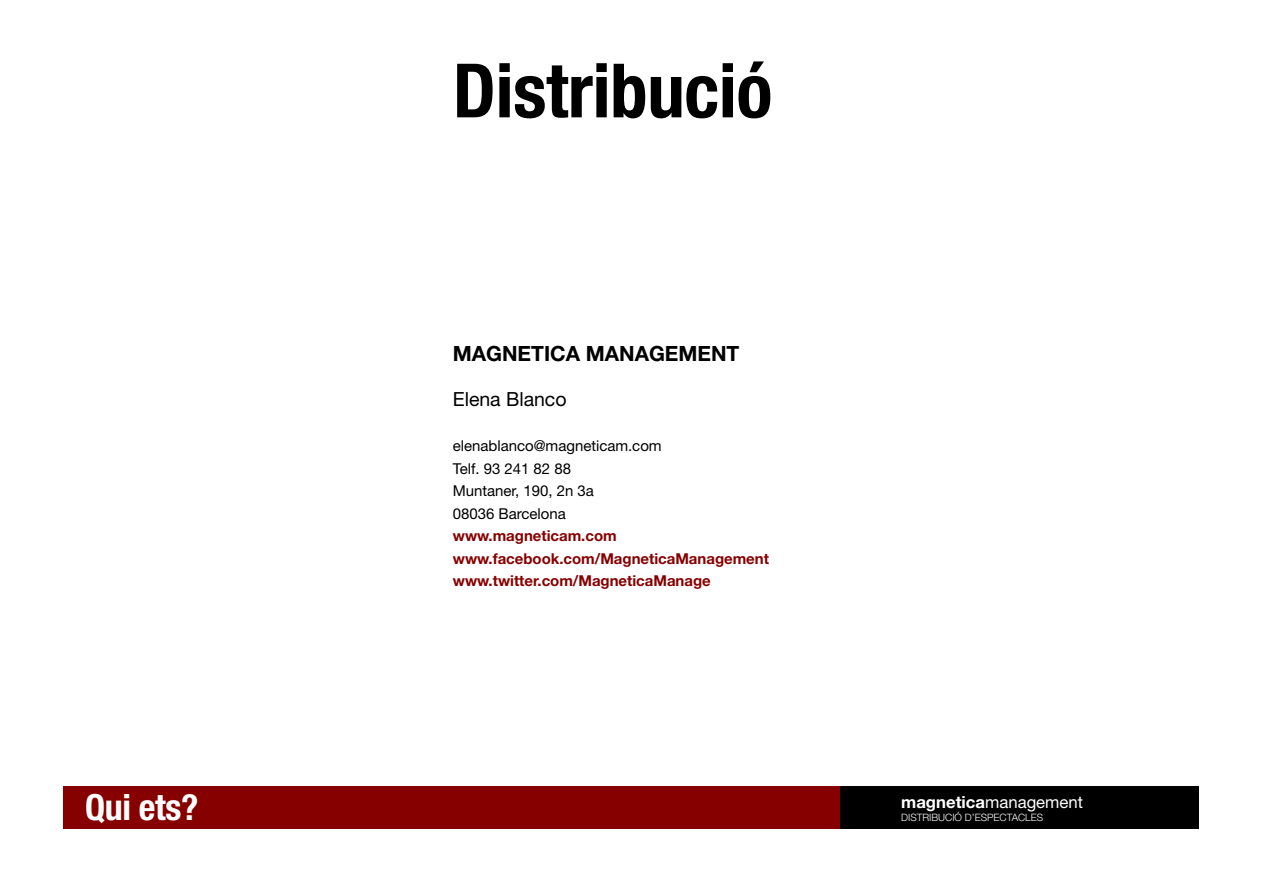
<style>
.page{position:relative;width:1263px;height:893px;background:#fff}
.page>*{position:absolute;margin:0;border:0;box-sizing:border-box;transform-origin:0 0}
.t1{font:700 condensed 75px "Helvetica Neue LT Std";letter-spacing:-.005em;color:#000}
.t2{font:700 condensed 36px "Helvetica Neue LT Std";letter-spacing:-.01em;color:#fff}
.t3{font:700 21px "Helvetica Neue LT Std";color:#000}
.t4{font:19.5px "Helvetica Neue LT Std";color:#000}
.t5{font:16.8px "Helvetica Neue LT Std";color:#fff}
.t6{font:700 15px/22.5px "Helvetica Neue LT Std";color:#870000}
.t7{font:15px/22.5px "Helvetica Neue LT Std";color:#000}
.t8{font:300 10.2px "Helvetica Neue LT Std";color:#fff}
.s1{font-weight:700}
</style>
<div class="page">
<div style="left:64px;top:787px;width:778px;height:42px;background:#870000"></div>
<div style="left:840px;top:787px;width:359px;height:42px;background:#000"></div>
<h2 class="t2" style="left:85px;top:785px;width:115px">Qui ets?</h2>
<h1 class="t1" style="left:453px;top:45px;width:321px">Distribució</h1>
<h3 class="t3" style="left:453px;top:341px;width:288px">MAGNETICA MANAGEMENT</h3>
<h3 class="t4" style="left:453px;top:388px;width:115px">Elena Blanco</h3>
<p class="t7" style="left:453px;top:434px;width:210px">elenablanco@magneticam.com<br>Telf. 93 241 82 88<br>Muntaner, 190, 2n 3a<br>08036 Barcelona</p>
<p class="t6" style="left:453px;top:524px;width:318px">www.magneticam.com www.facebook.com/MagneticaManagement www.twitter.com/MagneticaManage</p>
<p class="t5" style="left:901px;top:792px;width:183px"><span class="s1">magnetica</span>management</p>
<p class="t8" style="left:901px;top:811px;width:144px">DISTRIBUCIÓ D’ESPECTACLES</p>
</div>
